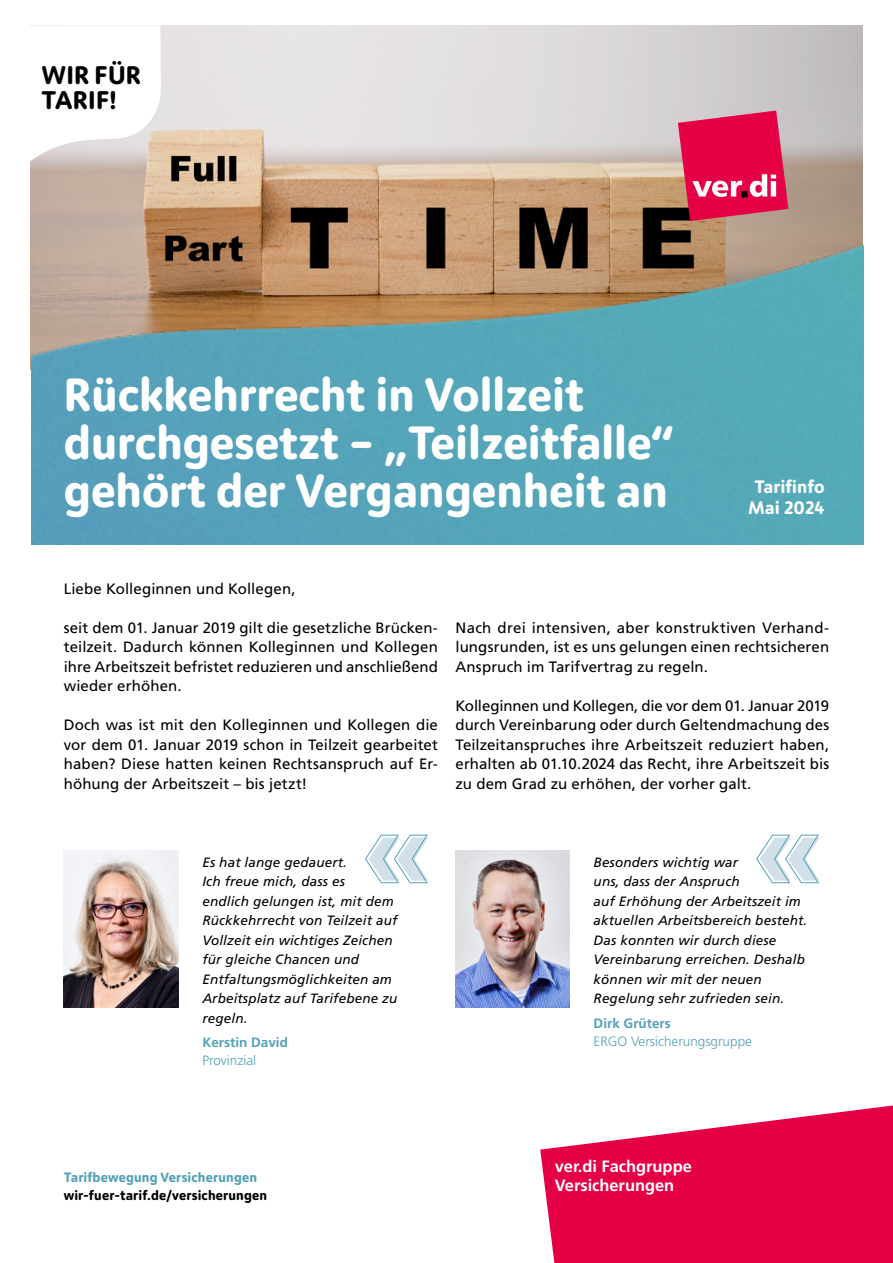
<style>
.page{position:relative;width:893px;height:1263px;background:#fff}
.page>*{position:absolute;margin:0;border:0;box-sizing:border-box;transform-origin:0 0}
.Ü1{font:700 46.5px/48px "Moniker Basic";color:#fff}
.Normal_text{font:700 25.5px "Moniker Basic";letter-spacing:.005em;color:#000}
.Normal_text-2{font:700 18px "Moniker Basic";color:#fff}
.T1_Absender_unten{font:700 16.35px "Frutiger LT Std";color:#fff}
.Normal_text-3{font:15px/19.5px "Frutiger LT Std";letter-spacing:.01em;color:#000;text-align:justify}
.Zitat{font:italic 13.5px/19.5px "Frutiger LT Std";letter-spacing:.01em;color:#000}
.Zitat-2{font:300 13.5px/18px "Frutiger LT Std";color:#53a1b7}
.t1{font:700 13.5px "Moniker Basic";letter-spacing:.01em;color:#000}
.t2{font:700 13.5px "Moniker Basic";letter-spacing:.01em;color:#53a1b7}
.Zitat-3{font:700 13.5px/18px "Frutiger LT Std";color:#53a1b7}
.s1{font-weight:300}
.s2{font-weight:700}
</style>
<div class="page">
<img style="left:31px;top:26px;width:831px;height:343px">
<svg style="left:678px;top:111px;width:110px;height:110px;background:#dd3062"></svg>
<svg style="left:540px;top:1105px;width:353px;height:158px;fill:#e50046"></svg>
<img style="left:32px;top:236px;width:831px;height:308px">
<svg style="left:30px;top:26px;width:131px;height:135px"></svg>
<img style="left:64px;top:850px;width:115px;height:158px">
<svg style="left:365px;top:834px;width:63px;height:49px"></svg>
<img style="left:455px;top:850px;width:115px;height:158px">
<svg style="left:756px;top:834px;width:64px;height:49px"></svg>
<p class="Normal_text" style="left:41px;top:57px;width:101px">WIR FÜR</p>
<p class="Normal_text" style="left:41px;top:83px;width:77px">TARIF!</p>
<p class="Ü1" style="left:64px;top:368px;width:611px">Rückkehrrecht in Vollzeit durchgesetzt – „Teilzeitfalle“ gehört der Vergangenheit an</p>
<p class="Normal_text-2" style="left:754px;top:474px;width:72px">Tarifinfo</p>
<p class="Normal_text-2" style="left:748px;top:496px;width:78px">Mai 2024</p>
<p class="Normal_text-2" style="left:760px;top:474px;width:72px">Tar finfo</p>
<p class="Normal_text-2" style="left:753px;top:496px;width:78px">Mai 2024</p>
<p class="Normal_text-3" style="left:64px;top:579px;width:233px">Liebe Kolleginnen und Kollegen,</p>
<p class="Normal_text-3" style="left:64px;top:618px;width:376px">seit dem 01. Januar 2019 gilt die gesetzliche Brücken&shy;teilzeit. Dadurch können Kolleginnen und Kollegen ihre Arbeitszeit befristet reduzieren und anschließend wieder erhöhen.</p>
<p class="Normal_text-3" style="left:64px;top:715px;width:376px">Doch was ist mit den Kolleginnen und Kollegen die vor dem 01. Januar 2019 schon in Teilzeit gearbeitet haben? Diese hatten keinen Rechtsanspruch auf Er&shy;höhung der Arbeitszeit – bis jetzt!</p>
<p class="Normal_text-3" style="left:455px;top:618px;width:375px">Nach drei intensiven, aber konstruktiven Verhand&shy;lungsrunden, ist es uns gelungen einen rechtsicheren Anspruch im Tarifvertrag zu regeln.</p>
<p class="Normal_text-3" style="left:455px;top:696px;width:375px">Kolleginnen und Kollegen, die vor dem 01. Januar 2019 durch Vereinbarung oder durch Geltendmachung des Teilzeitanspruches ihre Arbeitszeit reduziert haben, erhalten ab 01.10.2024 das Recht, ihre Arbeitszeit bis zu dem Grad zu erhöhen, der vorher galt.</p>
<p class="Zitat" style="left:202px;top:852px;width:196px">Es hat lange gedauert.<br>Ich freue mich, dass es<br>endlich gelungen ist, mit dem<br>Rückkehrrecht von Teilzeit auf<br>Vollzeit ein wichtiges Zeichen für gleiche Chancen und<br>Entfaltungsmöglichkeiten am<br>Arbeitsplatz auf Tarifebene zu regeln.</p>
<p class="Zitat-3" style="left:202px;top:1034px;width:87px">Kerstin David<br><span class="s1">Provinzial</span></p>
<p class="Zitat" style="left:594px;top:852px;width:215px">Besonders wichtig war<br>uns, dass der Anspruch<br>auf Erhöhung der Arbeitszeit im aktuellen Arbeitsbereich besteht.<br>Das konnten wir durch diese<br>Vereinbarung erreichen. Deshalb können wir mit der neuen<br>Regelung sehr zufrieden sein.</p>
<p class="Zitat-2" style="left:594px;top:1014px;width:160px"><span class="s2">Dirk Grüters<br></span>ERGO Versicherungsgruppe</p>
<p class="t2" style="left:64px;top:1168px;width:195px">Tarifbewegung Versicherungen</p>
<p class="t1" style="left:64px;top:1186px;width:205px">wir-fuer-tarif.de/versicherungen</p>
<p class="T1_Absender_unten" style="left:555px;top:1156px;width:138px">ver.di Fachgruppe</p>
<p class="T1_Absender_unten" style="left:555px;top:1176px;width:121px">Versicherungen</p>
</div>
